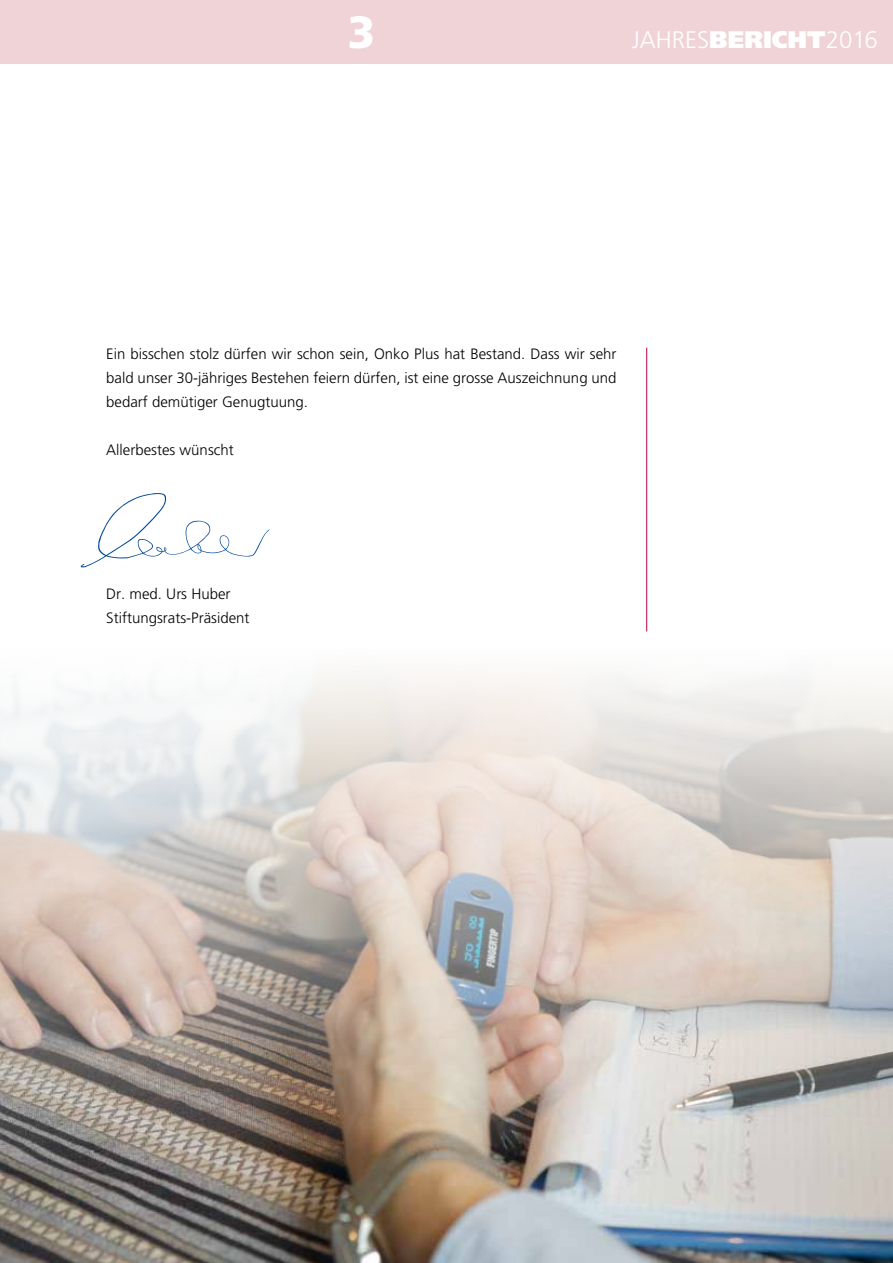
<style>
.page{position:relative;width:893px;height:1263px;background:#fff}
.page>*{position:absolute;margin:0;border:0;box-sizing:border-box;transform-origin:0 0}
.t1{font:900 45px "Frutiger LT";color:#fff}
.t2{font:300 24px "Frutiger LT";color:#fff}
.t3{font:300 15px/24px "Frutiger LT";color:#000;text-align:justify}
.s1{font-weight:900}
</style>
<div class="page">
<img style="left:0;top:590px;width:893px;height:673px">
<div style="left:0;top:0;width:893px;height:64px;background:#f0d3d6"></div>
<svg style="left:81px;top:493px;width:189px;height:74px"></svg>
<hr style="left:646px;top:348px;width:1px;height:283px;background:#b6004b">
<h1 class="t1" style="left:348px;top:5px;width:29px">3</h1>
<h2 class="t2" style="left:632px;top:26px;width:247px">JAHRES<span class="s1">BERICHT</span>2016</h2>
<p class="t3" style="left:106px;top:342px;width:512px">Ein bisschen stolz dürfen wir schon sein, Onko Plus hat Bestand. Dass wir sehr bald unser 30-jähriges Bestehen feiern dürfen, ist eine grosse Auszeichnung und bedarf demütiger Genugtuung.</p>
<p class="t3" style="left:106px;top:438px;width:129px">Allerbestes wünscht</p>
<p class="t3" style="left:106px;top:582px;width:145px">Dr. med. Urs Huber<br>Stiftungsrats-Präsident</p>
</div>
